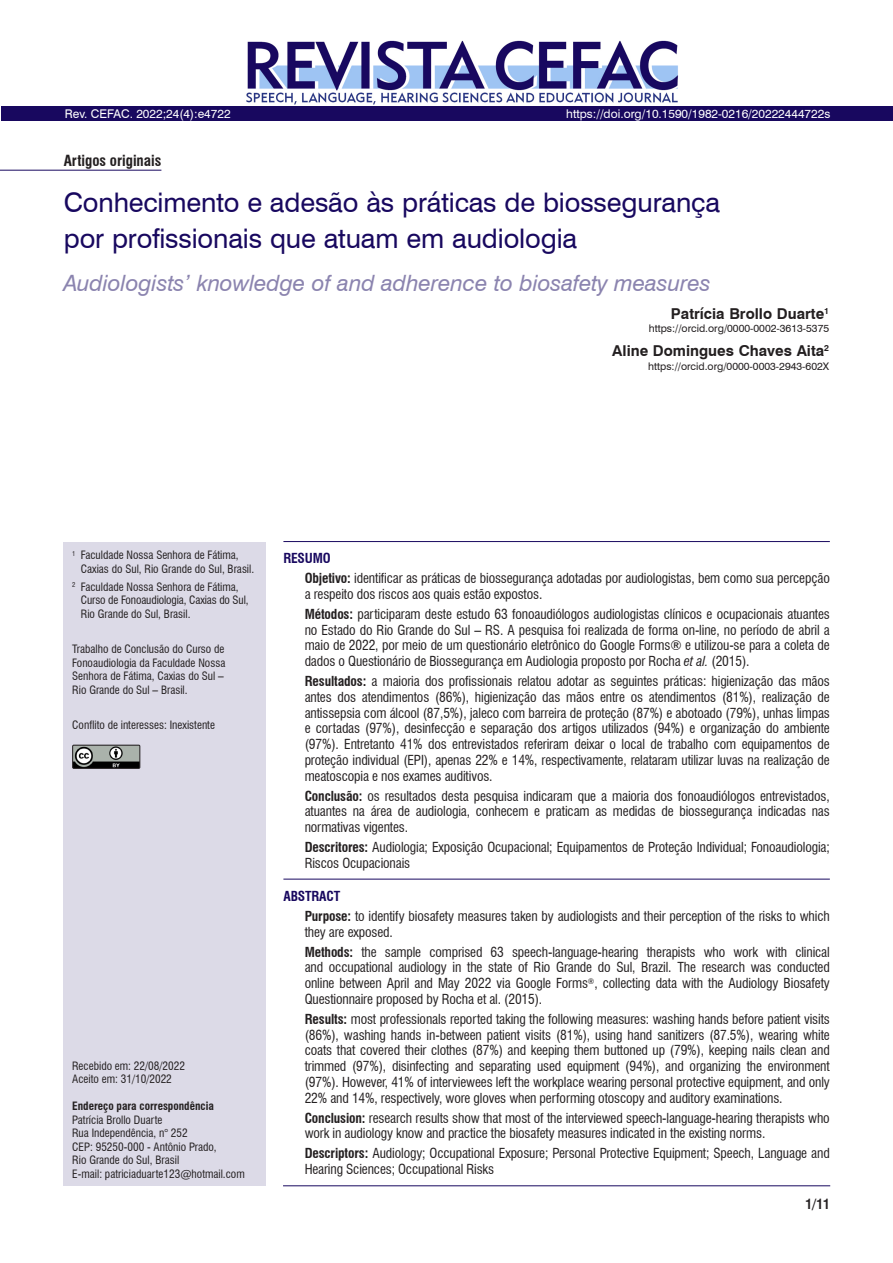
<style>
.page{position:relative;width:893px;height:1263px;background:#fff}
.page>*{position:absolute;margin:0;border:0;box-sizing:border-box;transform-origin:0 0}
.Titulo{font:27px/36px "Swiss 721 BT";letter-spacing:-.005em;color:#18085f}
.Titulo_ingles{font:italic 22.5px "Swiss 721 BT";letter-spacing:-.005em;color:#8b84af}
.Autor{font:700 15px "Swiss 721 BT";color:#231f20}
.Tipo_de_artigo{font:700 condensed 15px "Swiss 721 BT";color:#231f20}
.Resumo{font:condensed 13.5px/15.8px "Swiss 721 BT";letter-spacing:-.01em;color:#231f20}
.Resumo_título{font:700 condensed 13.5px "Swiss 721 BT";letter-spacing:-.01em;color:#18085f}
.Cabeço_autor_esquer{font:700 condensed 13.5px "Swiss 721 BT";color:#231f20}
.DOI_-_variável_1{font:12px "Swiss 721 BT";color:#fff}
.Legenda_bibliográfi{font:12px "Swiss 721 BT";color:#fff}
.Notas{font:condensed 11.25px/13.5px "Swiss 721 BT";color:#231f20}
.Endereço_correspond{font:condensed 11.25px/13.5px "Swiss 721 BT";color:#231f20}
.Notas_sem_paragrafo{font:condensed 11.25px/13.5px "Swiss 721 BT";color:#231f20}
.Endereço_correspond-2{font:700 condensed 11.25px "Swiss 721 BT";color:#231f20}
.ORCID{font:10.5px "Swiss 721 BT";color:#231f20}
.s1{font-weight:700}
.s2{font-style:italic}
</style>
<div class="page">
<div style="left:64px;top:542px;width:202px;height:644px;background:#dcdae7"></div>
<img style="left:74px;top:747px;width:64px;height:20px">
<div style="left:72px;top:745px;width:68px;height:24px;border:1px solid #231f20"></div>
<hr style="left:283px;top:541px;width:547px;height:1px;background:#18085f">
<hr style="left:283px;top:879px;width:547px;height:1px;background:#18085f">
<hr style="left:283px;top:1185px;width:547px;height:1px;background:#18085f">
<hr style="left:0;top:170px;width:161px;height:1px;background:#18085f">
<img style="left:246px;top:40px;width:432px;height:65px">
<div style="left:1px;top:106px;width:892px;height:15px;background:#18085f"></div>
<p class="Legenda_bibliográfi" style="left:65px;top:106px;width:167px">Rev. CEFAC. 2022;24(4):e4722</p>
<p class="DOI_-_variável_1" style="left:566px;top:106px;width:266px">https://doi.org/10.1590/1982-0216/20222444722s</p>
<p class="Tipo_de_artigo" style="left:64px;top:152px;width:99px">Artigos originais</p>
<p class="Titulo" style="left:64px;top:184px;width:658px">Conhecimento e adesão às práticas de biossegurança por profissionais que atuam em audiologia</p>
<p class="Titulo_ingles" style="left:64px;top:268px;width:649px">Audiologists’ knowledge of and adherence to biosafety measures</p>
<p class="Autor" style="left:671px;top:303px;width:160px">Patrícia Brollo Duarte<sup>1</sup></p>
<p class="ORCID" style="left:649px;top:321px;width:182px">https://orcid.org/0000-0002-3613-5375</p>
<p class="Autor" style="left:612px;top:340px;width:218px">Aline Domingues Chaves Aita<sup>2</sup></p>
<p class="ORCID" style="left:648px;top:358px;width:182px">https://orcid.org/0000-0003-2943-602X</p>
<p class="Notas" style="left:81px;top:548px;width:175px;text-indent:-9px"><sup>1</sup> Faculdade Nossa Senhora de Fátima,<br>Caxias do Sul, Rio Grande do Sul, Brasil.</p>
<p class="Notas" style="left:81px;top:580px;width:169px;text-indent:-9px"><sup>2</sup> Faculdade Nossa Senhora de Fátima,<br>Curso de Fonoaudiologia, Caxias do Sul,<br>Rio Grande do Sul, Brasil.</p>
<p class="Notas_sem_paragrafo" style="left:72px;top:642px;width:155px">Trabalho de Conclusão do Curso de<br>Fonoaudiologia da Faculdade Nossa<br>Senhora de Fátima, Caxias do Sul –<br>Rio Grande do Sul – Brasil.</p>
<p class="Notas" style="left:72px;top:718px;width:144px">Conflito de interesses: Inexistente</p>
<p class="Endereço_correspond" style="left:72px;top:1059px;width:114px">Recebido em: 22/08/2022</p>
<p class="Endereço_correspond" style="left:72px;top:1072px;width:101px">Aceito em: 31/10/2022</p>
<p class="Endereço_correspond-2" style="left:72px;top:1099px;width:143px">Endereço para correspondência</p>
<p class="Endereço_correspond" style="left:72px;top:1113px;width:92px">Patrícia Brollo Duarte</p>
<p class="Endereço_correspond" style="left:72px;top:1126px;width:117px">Rua Independência, n° 252</p>
<p class="Endereço_correspond" style="left:72px;top:1140px;width:146px">CEP: 95250-000 - Antônio Prado,<br>Rio Grande do Sul, Brasil</p>
<p class="Endereço_correspond" style="left:72px;top:1167px;width:174px">E-mail: patriciaduarte123@hotmail.com</p>
<p class="Resumo_título" style="left:283px;top:550px;width:49px">RESUMO</p>
<p class="Resumo" style="left:305px;top:570px;width:527px"><span class="s1">Objetivo:</span> identificar as práticas de biossegurança adotadas por audiologistas, bem como sua percepção a respeito dos riscos aos quais estão expostos.</p>
<p class="Resumo" style="left:305px;top:606px;width:527px;text-align:justify"><span class="s1">Métodos:</span> participaram deste estudo 63 fonoaudiólogos audiologistas clínicos e ocupacionais atuantes no Estado do Rio Grande do Sul – RS. A pesquisa foi realizada de forma on-line, no período de abril a maio de 2022, por meio de um questionário eletrônico do Google Forms® e utilizou-se para a coleta de dados o Questionário de Biossegurança em Audiologia proposto por Rocha <span class="s2">et al.</span> (2015).</p>
<p class="Resumo" style="left:305px;top:673px;width:527px;text-align:justify"><span class="s1">Resultados:</span> a maioria dos profissionais relatou adotar as seguintes práticas: higienização das mãos antes dos atendimentos (86%), higienização das mãos entre os atendimentos (81%), realização de antissepsia com álcool (87,5%), jaleco com barreira de proteção (87%) e abotoado (79%), unhas limpas e cortadas (97%), desinfecção e separação dos artigos utilizados (94%) e organização do ambiente (97%). Entretanto 41% dos entrevistados referiram deixar o local de trabalho com equipamentos de proteção individual (EPI), apenas 22% e 14%, respectivamente, relataram utilizar luvas na realização de meatoscopia e nos exames auditivos.</p>
<p class="Resumo" style="left:305px;top:788px;width:527px;text-align:justify"><span class="s1">Conclusão:</span> os resultados desta pesquisa indicaram que a maioria dos fonoaudiólogos entrevistados, atuantes na área de audiologia, conhecem e praticam as medidas de biossegurança indicadas nas normativas vigentes.</p>
<p class="Resumo" style="left:305px;top:839px;width:527px"><span class="s1">Descritores:</span> Audiologia; Exposição Ocupacional; Equipamentos de Proteção Individual; Fonoaudiologia;<br>Riscos Ocupacionais</p>
<p class="Resumo_título" style="left:283px;top:888px;width:58px">ABSTRACT</p>
<p class="Resumo" style="left:305px;top:908px;width:527px"><span class="s1">Purpose:</span> to identify biosafety measures taken by audiologists and their perception of the risks to which they are exposed.</p>
<p class="Resumo" style="left:305px;top:944px;width:527px;text-align:justify"><span class="s1">Methods:</span> the sample comprised 63 speech-language-hearing therapists who work with clinical and occupational audiology in the state of Rio Grande do Sul, Brazil. The research was conducted online between April and May 2022 via Google Forms<sup>®</sup>, collecting data with the Audiology Biosafety Questionnaire proposed by Rocha et al. (2015).</p>
<p class="Resumo" style="left:305px;top:1011px;width:527px;text-align:justify"><span class="s1">Results:</span> most professionals reported taking the following measures: washing hands before patient visits (86%), washing hands in-between patient visits (81%), using hand sanitizers (87.5%), wearing white coats that covered their clothes (87%) and keeping them buttoned up (79%), keeping nails clean and trimmed (97%), disinfecting and separating used equipment (94%), and organizing the environment (97%). However, 41% of interviewees left the workplace wearing personal protective equipment, and only 22% and 14%, respectively, wore gloves when performing otoscopy and auditory examinations.</p>
<p class="Resumo" style="left:305px;top:1110px;width:527px"><span class="s1">Conclusion:</span> research results show that most of the interviewed speech-language-hearing therapists who work in audiology know and practice the biosafety measures indicated in the existing norms.</p>
<p class="Resumo" style="left:305px;top:1145px;width:527px"><span class="s1">Descriptors:</span> Audiology; Occupational Exposure; Personal Protective Equipment; Speech, Language and<br>Hearing Sciences; Occupational Risks</p>
<p class="Cabeço_autor_esquer" style="left:805px;top:1195px;width:26px">1/11</p>
</div>
